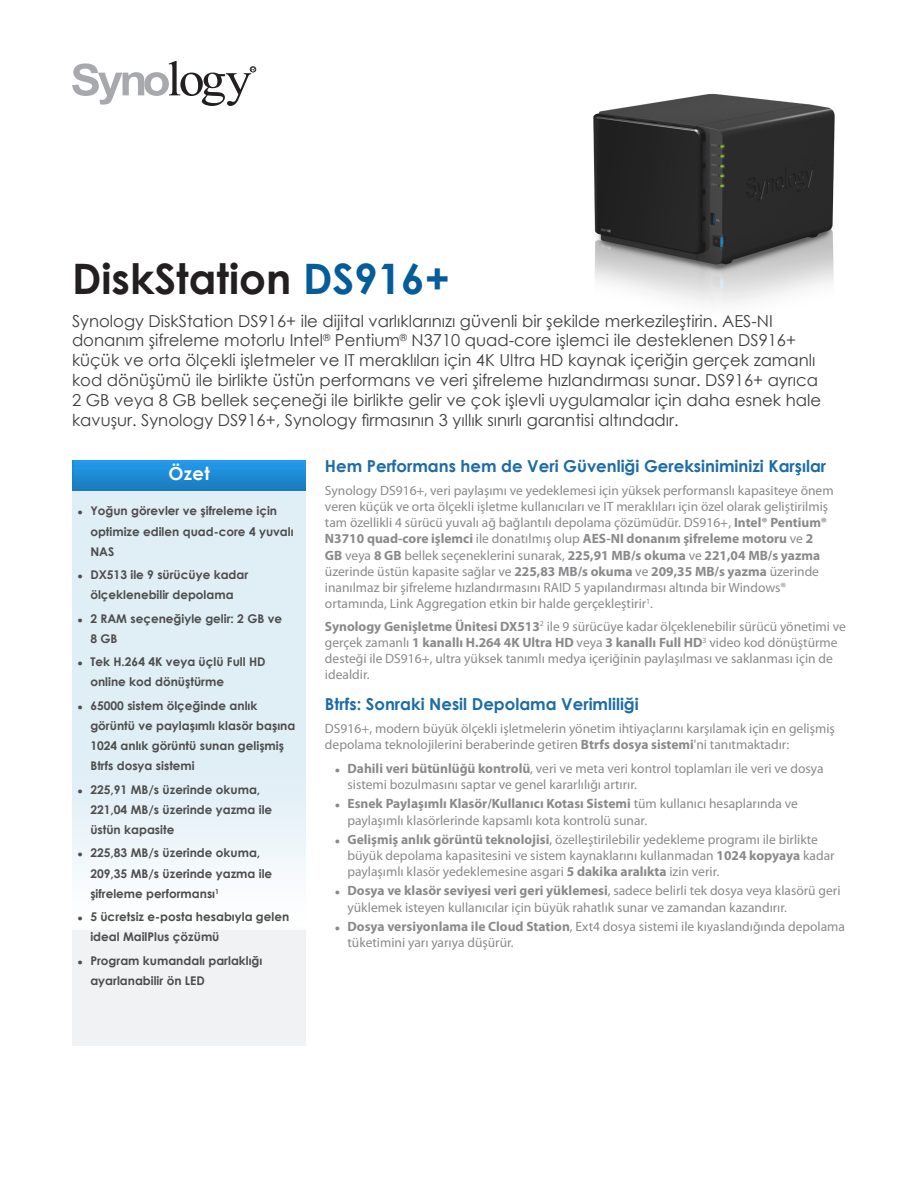
<style>
.page{position:relative;width:918px;height:1188px;background:#fff}
.page>*{position:absolute;margin:0;border:0;box-sizing:border-box;transform-origin:0 0}
.ChapterTitle{font:700 42px "Century Gothic";color:#231f20}
.ChapterTitleHighligh{font:700 18px "Century Gothic";color:#fff}
.ChapterTitleDesc{font:16.5px/19.8px "Century Gothic";color:#3e3e3f}
.BodyHeading{font:700 16.5px "Century Gothic";color:#1d6ca5}
.BodyContent{font:13.5px/16.2px "Myriad Pro";color:#8a8a8d}
.t1{font:700 12px/20.2px "Century Gothic";color:#4e4d4e}
.s1{color:#045c9b}
.s2{font-family:"Arial";font-size:9px}
.s3{font-weight:700}
.s4{font-family:"Arial";font-weight:700;font-size:9px}
</style>
<div class="page">
<img style="left:593px;top:94px;width:242px;height:210px">
<svg style="left:72px;top:61px;width:184px;height:45px"></svg>
<div style="left:72px;top:482px;width:234px;height:564px;background:#f1f2f3"></div>
<img style="left:72px;top:491px;width:234px;height:437px">
<img style="left:72px;top:460px;width:234px;height:31px">
<p class="ChapterTitle" style="left:72px;top:247px;width:379px">DiskStation <span class="s1">DS916+</span></p>
<p class="ChapterTitleDesc" style="left:72px;top:311px;width:751px">Synology DiskStation DS916+ ile dijital varlıklarınızı güvenli bir şekilde merkezileştirin. AES-NI donanım şifreleme motorlu Intel<sup>®</sup> Pentium<sup>®</sup> N3710 quad-core işlemci ile desteklenen DS916+ küçük ve orta ölçekli işletmeler ve IT meraklıları için 4K Ultra HD kaynak içeriğin gerçek zamanlı kod dönüşümü ile birlikte üstün performans ve veri şifreleme hızlandırması sunar. DS916+ ayrıca 2 GB veya 8 GB bellek seçeneği ile birlikte gelir ve çok işlevli uygulamalar için daha esnek hale kavuşur. Synology DS916+, Synology firmasının 3 yıllık sınırlı garantisi altındadır.</p>
<p class="ChapterTitleHighligh" style="left:168px;top:460px;width:43px">Özet</p>
<p class="t1" style="left:90px;top:500px;width:205px;text-indent:-13px"><span class="s2">●</span> Yoğun görevler ve şifreleme için optimize edilen quad-core 4 yuvalı<br>NAS</p>
<p class="t1" style="left:78px;top:564px;width:172px;text-align:center"><span class="s2">●</span> DX513 ile 9 sürücüye kadar ölçeklenebilir depolama</p>
<p class="t1" style="left:90px;top:607px;width:193px;text-indent:-13px"><span class="s2">●</span> 2 RAM seçeneğiyle gelir: 2 GB ve<br>8 GB</p>
<p class="t1" style="left:90px;top:651px;width:177px;text-indent:-13px"><span class="s2">●</span> Tek H.264 4K veya üçlü Full HD online kod dönüştürme</p>
<p class="t1" style="left:90px;top:694px;width:206px;text-indent:-13px"><span class="s2">●</span> 65000 sistem ölçeğinde anlık görüntü ve paylaşımlı klasör başına<br>1024 anlık görüntü sunan gelişmiş<br>Btrfs dosya sistemi</p>
<p class="t1" style="left:90px;top:778px;width:183px;text-indent:-13px"><span class="s2">●</span> 225,91 MB/s üzerinde okuma,<br>221,04 MB/s üzerinde yazma ile üstün kapasite</p>
<p class="t1" style="left:90px;top:842px;width:183px;text-indent:-13px"><span class="s2">●</span> 225,83 MB/s üzerinde okuma,<br>209,35 MB/s üzerinde yazma ile şifreleme performansı<sup>1</sup></p>
<p class="t1" style="left:90px;top:906px;width:200px;text-indent:-13px"><span class="s2">●</span> 5 ücretsiz e-posta hesabıyla gelen ideal MailPlus çözümü</p>
<p class="t1" style="left:90px;top:949px;width:174px;text-indent:-13px"><span class="s2">●</span> Program kumandalı parlaklığı ayarlanabilir ön LED</p>
<p class="BodyHeading" style="left:325px;top:454px;width:503px">Hem Performans hem de Veri Güvenliği Gereksiniminizi Karşılar</p>
<p class="BodyContent" style="left:325px;top:482px;width:510px">Synology DS916+, veri paylaşımı ve yedeklemesi için yüksek performanslı kapasiteye önem veren küçük ve orta ölçekli işletme kullanıcıları ve IT meraklıları için özel olarak geliştirilmiş tam özellikli 4 sürücü yuvalı ağ bağlantılı depolama çözümüdür. DS916+, <span class="s3">Intel® Pentium® N3710 quad-core işlemci</span> ile donatılmış olup <span class="s3">AES-NI donanım şifreleme motoru</span> ve <span class="s3">2<br>GB</span> veya <span class="s3">8 GB</span> bellek seçeneklerini sunarak, <span class="s3">225,91 MB/s okuma</span> ve <span class="s3">221,04 MB/s yazma </span>üzerinde üstün kapasite sağlar ve <span class="s3">225,83 MB/s okuma</span> ve <span class="s3">209,35 MB/s yazma</span> üzerinde inanılmaz bir şifreleme hızlandırmasını RAID 5 yapılandırması altında bir Windows® ortamında, Link Aggregation etkin bir halde gerçekleştirir<sup>1</sup>.</p>
<p class="BodyContent" style="left:325px;top:618px;width:522px"><span class="s3">Synology Genişletme Ünitesi DX513</span><sup>2</sup> ile 9 sürücüye kadar ölçeklenebilir sürücü yönetimi ve gerçek zamanlı <span class="s3">1 kanallı H.264 4K Ultra HD</span> veya <span class="s3">3 kanallı Full HD</span><sup>3</sup> video kod dönüştürme desteği ile DS916+, ultra yüksek tanımlı medya içeriğinin paylaşılması ve saklanması için de idealdir.</p>
<p class="BodyHeading" style="left:325px;top:692px;width:315px">Btrfs: Sonraki Nesil Depolama Verimliliği</p>
<p class="BodyContent" style="left:325px;top:720px;width:511px">DS916+, modern büyük ölçekli işletmelerin yönetim ihtiyaçlarını karşılamak için en gelişmiş depolama teknolojilerini beraberinde getiren <span class="s3">Btrfs dosya sistemi</span>'ni tanıtmaktadır:</p>
<p class="BodyContent" style="left:347px;top:760px;width:478px;text-indent:-13px"><span class="s4">●</span> <span class="s3">Dahili veri bütünlüğü kontrolü</span>, veri ve meta veri kontrol toplamları ile veri ve dosya sistemi bozulmasını saptar ve genel kararlılığı artırır.</p>
<p class="BodyContent" style="left:347px;top:796px;width:452px;text-indent:-13px"><span class="s4">●</span> <span class="s3">Esnek Paylaşımlı Klasör/Kullanıcı Kotası Sistemi</span> tüm kullanıcı hesaplarında ve paylaşımlı klasörlerinde kapsamlı kota kontrolü sunar.</p>
<p class="BodyContent" style="left:347px;top:831px;width:489px;text-indent:-13px"><span class="s4">●</span> <span class="s3">Gelişmiş anlık görüntü teknolojisi</span>, özelleştirilebilir yedekleme programı ile birlikte büyük depolama kapasitesini ve sistem kaynaklarını kullanmadan <span class="s3">1024 kopyaya</span> kadar paylaşımlı klasör yedeklemesine asgari <span class="s3">5 dakika aralıkta</span> izin verir.</p>
<p class="BodyContent" style="left:347px;top:883px;width:495px;text-indent:-13px"><span class="s4">●</span> <span class="s3">Dosya ve klasör seviyesi veri geri yüklemesi</span>, sadece belirli tek dosya veya klasörü geri yüklemek isteyen kullanıcılar için büyük rahatlık sunar ve zamandan kazandırır.</p>
<p class="BodyContent" style="left:347px;top:918px;width:499px;text-indent:-13px"><span class="s4">●</span> <span class="s3">Dosya versiyonlama ile Cloud Station</span>, Ext4 dosya sistemi ile kıyaslandığında depolama tüketimini yarı yarıya düşürür.</p>
</div>
